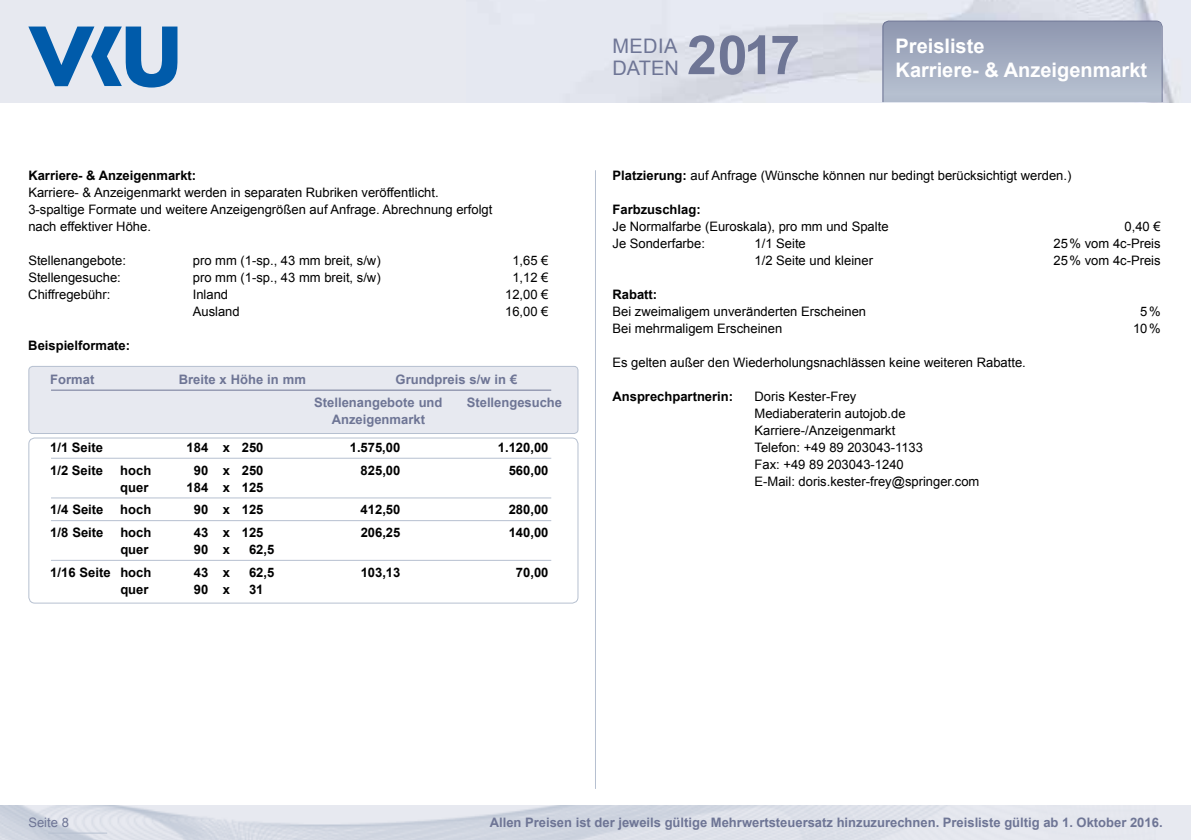
<style>
.page{position:relative;width:1191px;height:840px;background:#fff}
.page>*{position:absolute;margin:0;border:0;box-sizing:border-box;transform-origin:0 0}
.t1{font:700 54px "Arial";color:#6e7595}
.t2{font:700 20px/24px "Arial";color:#fff}
.t3{font:20px/21.6px "Arial";letter-spacing:.01em;color:#6e7595}
.t4{font:13px/17px "Arial";color:#000}
.t5{font:700 13px "Arial";color:#000}
.t6{font:700 13px/22.6px "Arial";color:#6e7595}
.t7{font:13px "Arial";color:#6e7595}
.s1{font-weight:700}
</style>
<div class="page">
<div style="left:0;top:0;width:1191px;height:102px;background:#e7e9f0"></div>
<img style="left:614px;top:0;width:560px;height:102px">
<svg style="left:0;top:805px;width:1191px;height:34px;background:#dbdfe8"></svg>
<svg style="left:28px;top:27px;width:149px;height:60px"></svg>
<svg style="left:882px;top:20px;width:281px;height:83px;background:#a3acc0"></svg>
<hr style="left:595px;top:170px;width:1px;height:618px;background:#b6c0d0">
<hr style="left:48px;top:832px;width:59px;height:1px;background:#b6c0d0">
<div style="left:28px;top:437px;width:550px;height:166px;border:1px solid #b6c0d0;border-radius:6px"></div>
<div style="left:29px;top:366px;width:549px;height:67px;background:#e7e9f0;border-radius:4px"></div>
<div style="left:28px;top:365px;width:550px;height:69px;border:1px solid #b6c0d0;border-radius:4px"></div>
<hr style="left:51px;top:389px;width:500px;height:1px;background:#6e7595">
<hr style="left:51px;top:457px;width:500px;height:1px;background:#b6c0d0">
<hr style="left:51px;top:497px;width:500px;height:1px;background:#b6c0d0">
<hr style="left:51px;top:520px;width:500px;height:1px;background:#b6c0d0">
<hr style="left:51px;top:559px;width:500px;height:1px;background:#b6c0d0">
<p class="t5" style="left:28px;top:166px;width:169px">Karriere- &amp; Anzeigenmarkt:</p>
<p class="t4" style="left:28px;top:184px;width:465px">Karriere- &amp; Anzeigenmarkt werden in separaten Rubriken veröffentlicht.<br>3-spaltige Formate und weitere Anzeigengrößen auf Anfrage. Abrechnung erfolgt nach effektiver Höhe.</p>
<p class="t4" style="left:28px;top:252px;width:99px">Stellenangebote:</p>
<p class="t4" style="left:193px;top:252px;width:189px">pro mm (1-sp., 43 mm breit, s/w)</p>
<p class="t4" style="left:512px;top:252px;width:38px">1,65 €</p>
<p class="t4" style="left:28px;top:269px;width:94px">Stellengesuche:</p>
<p class="t4" style="left:193px;top:269px;width:189px">pro mm (1-sp., 43 mm breit, s/w)</p>
<p class="t4" style="left:512px;top:269px;width:38px">1,12 €</p>
<p class="t4" style="left:28px;top:286px;width:84px">Chiffregebühr:</p>
<p class="t4" style="left:193px;top:286px;width:37px">I nland</p>
<p class="t4" style="left:505px;top:286px;width:45px">12,00 €</p>
<p class="t4" style="left:201px;top:303px;width:40px">usland</p>
<p class="t4" style="left:505px;top:303px;width:45px">16,00 €</p>
<p class="t5" style="left:28px;top:336px;width:103px">Beispielformate:</p>
<p class="t6" style="left:50px;top:368px;width:46px">Format</p>
<p class="t6" style="left:179px;top:368px;width:129px">Breite x Höhe in mm</p>
<p class="t6" style="left:314px;top:368px;width:204px;text-indent:81px">Grundpreis s/w in €<br>Stellenangebote und</p>
<p class="t6" style="left:467px;top:391px;width:97px">Stellengesuche</p>
<p class="t6" style="left:332px;top:408px;width:95px">Anzeigenmarkt</p>
<p class="t5" style="left:50px;top:438px;width:54px">1/1 Seite</p>
<p class="t5" style="left:187px;top:438px;width:78px">184 x 250</p>
<p class="t5" style="left:350px;top:438px;width:52px">1.575,00</p>
<p class="t5" style="left:498px;top:438px;width:52px">1.120,00</p>
<p class="t5" style="left:50px;top:461px;width:54px">1/2 Seite</p>
<p class="t5" style="left:120px;top:461px;width:33px">hoch</p>
<p class="t5" style="left:194px;top:461px;width:71px">90 x 250</p>
<p class="t5" style="left:361px;top:461px;width:41px">825,00</p>
<p class="t5" style="left:509px;top:461px;width:41px">560,00</p>
<p class="t5" style="left:120px;top:478px;width:30px">quer</p>
<p class="t5" style="left:187px;top:478px;width:78px">184 x 125</p>
<p class="t5" style="left:50px;top:501px;width:55px">1/4 Seite</p>
<p class="t5" style="left:120px;top:501px;width:33px">hoch</p>
<p class="t5" style="left:194px;top:501px;width:71px">90 x 125</p>
<p class="t5" style="left:361px;top:501px;width:41px">412,50</p>
<p class="t5" style="left:509px;top:501px;width:41px">280,00</p>
<p class="t5" style="left:50px;top:523px;width:55px">1/8 Seite</p>
<p class="t5" style="left:120px;top:523px;width:33px">hoch</p>
<p class="t5" style="left:194px;top:523px;width:71px">43 x 125</p>
<p class="t5" style="left:361px;top:523px;width:41px">206,25</p>
<p class="t5" style="left:509px;top:523px;width:41px">140,00</p>
<p class="t5" style="left:120px;top:540px;width:30px">quer</p>
<p class="t5" style="left:194px;top:540px;width:38px">90 x</p>
<p class="t5" style="left:249px;top:540px;width:27px">62,5</p>
<p class="t5" style="left:50px;top:563px;width:103px">1/16 Seite hoch</p>
<p class="t5" style="left:194px;top:563px;width:38px">43 x</p>
<p class="t5" style="left:249px;top:563px;width:27px">62,5</p>
<p class="t5" style="left:361px;top:563px;width:41px">103,13</p>
<p class="t5" style="left:516px;top:563px;width:34px">70,00</p>
<p class="t5" style="left:120px;top:580px;width:30px">quer</p>
<p class="t5" style="left:194px;top:580px;width:38px">90 x</p>
<p class="t5" style="left:249px;top:580px;width:16px">31</p>
<h2 class="t3" style="left:612px;top:35px;width:68px">Media daten</h2>
<h1 class="t1" style="left:687px;top:19px;width:115px">2017</h1>
<h2 class="t2" style="left:895px;top:34px;width:253px">Preisliste<br>Karriere- &amp; Anzeigenmarkt</h2>
<p class="t4" style="left:612px;top:167px;width:460px"><span class="s1">Platzierung:</span> auf Anfrage (Wünsche können nur bedingt berücksichtigt werden.)</p>
<p class="t5" style="left:612px;top:200px;width:90px">Farbzuschlag:</p>
<p class="t4" style="left:612px;top:218px;width:277px">Je Normalfarbe (Euroskala), pro mm und Spalte</p>
<p class="t4" style="left:1124px;top:218px;width:38px">0,40 €</p>
<p class="t4" style="left:612px;top:235px;width:94px">Je Sonderfarbe:</p>
<p class="t4" style="left:754px;top:235px;width:53px">1/1 Seite</p>
<p class="t4" style="left:1053px;top:235px;width:109px">25% vom 4c-Preis</p>
<p class="t4" style="left:754px;top:252px;width:120px">1/2 Seite und kleiner</p>
<p class="t4" style="left:1053px;top:252px;width:109px">25% vom 4c-Preis</p>
<p class="t5" style="left:612px;top:285px;width:46px">Rabatt:</p>
<p class="t4" style="left:612px;top:303px;width:255px">Bei zweimaligem unveränderten Erscheinen</p>
<p class="t4" style="left:1140px;top:303px;width:22px">5%</p>
<p class="t4" style="left:612px;top:320px;width:171px">Bei mehrmaligem Erscheinen</p>
<p class="t4" style="left:1133px;top:320px;width:29px">10%</p>
<p class="t4" style="left:612px;top:354px;width:415px">Es gelten außer den Wiederholungsnachlässen keine weiteren Rabatte.</p>
<p class="t4" style="left:754px;top:388px;width:226px;text-indent:-142px"><span class="s1">Ansprechpartnerin:</span> Doris Kester-Frey<br>Mediaberaterin autojob.de<br>Karriere-/Anzeigenmarkt<br>Telefon: +49 89 203043-1133<br>Fax: +49 89 203043-1240<br>E-Mail: doris.kester-frey@springer.com</p>
<p class="t7" style="left:28px;top:813px;width:42px">Seite 8</p>
<p class="t6" style="left:490px;top:811px;width:674px">Allen Preisen ist der jeweils gültige Mehrwertsteuersatz hinzuzurechnen. Preisliste gültig ab 1. Oktober 2016.</p>
</div>
